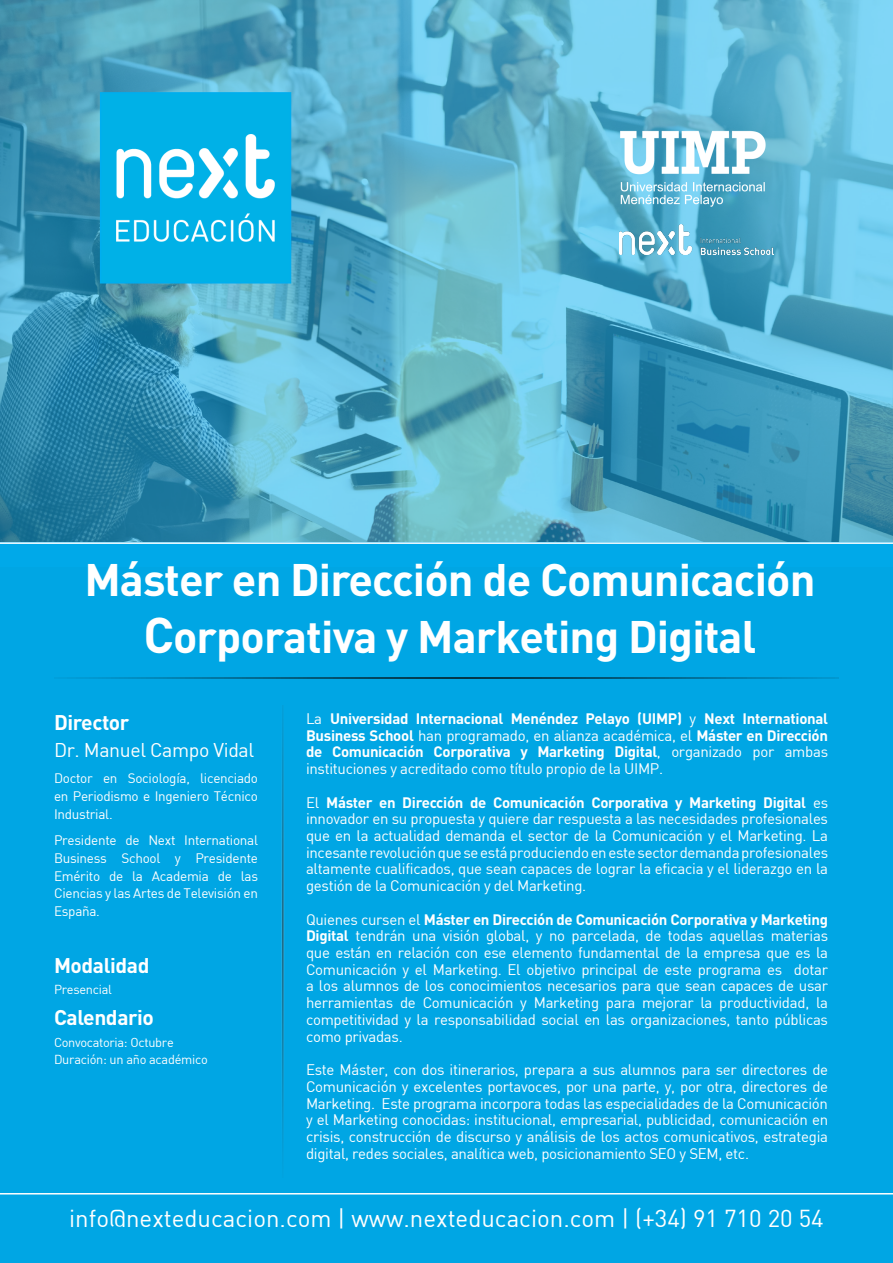
<style>
.page{position:relative;width:893px;height:1263px;background:#fff}
.page>*{position:absolute;margin:0;border:0;box-sizing:border-box;transform-origin:0 0}
.t1{font:700 45px "DIN";letter-spacing:-.02em;color:#fff}
.t2{font:24px "DIN";color:#fff}
.t3{font:700 21px "DIN";letter-spacing:-.02em;color:#fff}
.t4{font:19.5px "DIN";letter-spacing:-.02em;color:#fff}
.t5{font:15px/16.6px "DIN";letter-spacing:-.02em;color:#fff;text-align:justify}
.t6{font:700 15px/16.6px "DIN";letter-spacing:-.02em;color:#fff;text-align:justify}
.t7{font:13.5px/17.9px "DIN";letter-spacing:-.02em;color:#fff;text-align:justify}
.t8{font:12.75px "DIN";letter-spacing:-.02em;color:#fff}
.s1{font-size:49.5px}
.s2{font-weight:400}
.s3{font-weight:700}
</style>
<div class="page">
<div style="left:0;top:542px;width:893px;height:721px;background:#00a6e4"></div>
<svg style="left:0;top:0;width:893px;height:542px;background:#53a9c6"></svg>
<img style="left:67px;top:677px;width:772px;height:2px">
<img style="left:281px;top:706px;width:4px;height:449px">
<hr style="left:0;top:1193px;width:893px;height:1px;background:#fff">
<hr style="left:0;top:542px;width:893px;height:2px;background:#fff">
<div style="left:100px;top:92px;width:191px;height:192px;background:#00b1e7;border:2px solid #00aeef"></div>
<img style="left:117px;top:134px;width:157px;height:107px">
<img style="left:620px;top:225px;width:154px;height:29px">
<img style="left:619px;top:95px;width:147px;height:148px">
<p class="t1" style="left:84px;top:550px;width:733px">Máster en Dirección de Comunicación</p>
<p class="t1" style="left:143px;top:607px;width:614px"><span class="s1">C</span>orporativa y Marketing Digital</p>
<p class="t3" style="left:54px;top:709px;width:77px">Director</p>
<p class="t4" style="left:54px;top:737px;width:202px">Dr. Manuel Campo Vidal</p>
<p class="t7" style="left:54px;top:769px;width:206px">Doctor en Sociología, licenciado en Periodismo e Ingeniero Técnico Industrial.</p>
<p class="t7" style="left:54px;top:831px;width:206px">Presidente de Next International Business School y Presidente Emérito de la Academia de las Ciencias y las Artes de Televisión en España.</p>
<p class="t3" style="left:54px;top:951px;width:97px">Modalidad</p>
<p class="t8" style="left:54px;top:981px;width:60px">Presencial</p>
<p class="t3" style="left:54px;top:1004px;width:102px">Calendario</p>
<p class="t8" style="left:54px;top:1035px;width:121px">Convocatoria: Octubre</p>
<p class="t8" style="left:54px;top:1052px;width:155px">Duración: un año académico</p>
<p class="t6" style="left:306px;top:709px;width:524px"><span class="s2">La</span> Universidad Internacional Menéndez Pelayo (UIMP) <span class="s2">y</span> Next International Business School <span class="s2">han programado, en alianza académica, el</span> Máster en Dirección de Comunicación Corporativa y Marketing Digital<span class="s2">, organizado por ambas instituciones y acreditado como título propio de la UIMP.</span></p>
<p class="t5" style="left:306px;top:793px;width:524px">El <span class="s3">Máster en Dirección de Comunicación Corporativa y Marketing Digital</span> es innovador en su propuesta y quiere dar respuesta a las necesidades profesionales que en la actualidad demanda el sector de la Comunicación y el Marketing. La incesante revolución que se está produciendo en este sector demanda profesionales altamente cualificados, que sean capaces de lograr la eficacia y el liderazgo en la gestión de la Comunicación y del Marketing.</p>
<p class="t5" style="left:306px;top:910px;width:524px">Quienes cursen el <span class="s3">Máster en Dirección de Comunicación Corporativa y Marketing Digital</span> tendrán una visión global, y no parcelada, de todas aquellas materias que están en relación con ese elemento fundamental de la empresa que es la Comunicación y el Marketing. El objetivo principal de este programa es dotar a los alumnos de los conocimientos necesarios para que sean capaces de usar herramientas de Comunicación y Marketing para mejorar la productividad, la competitividad y la responsabilidad social en las organizaciones, tanto públicas como privadas.</p>
<p class="t5" style="left:306px;top:1061px;width:524px">Este Máster, con dos itinerarios, prepara a sus alumnos para ser directores de Comunicación y excelentes portavoces, por una parte, y, por otra, directores de Marketing. Este programa incorpora todas las especialidades de la Comunicación y el Marketing conocidas: institucional, empresarial, publicidad, comunicación en crisis, construcción de discurso y análisis de los actos comunicativos, estrategia digital, redes sociales, analítica web, posicionamiento SEO y SEM, etc.</p>
<p class="t2" style="left:69px;top:1203px;width:756px">info@nexteducacion.com | www.nexteducacion.com | (+34) 91 710 20 54</p>
</div>
